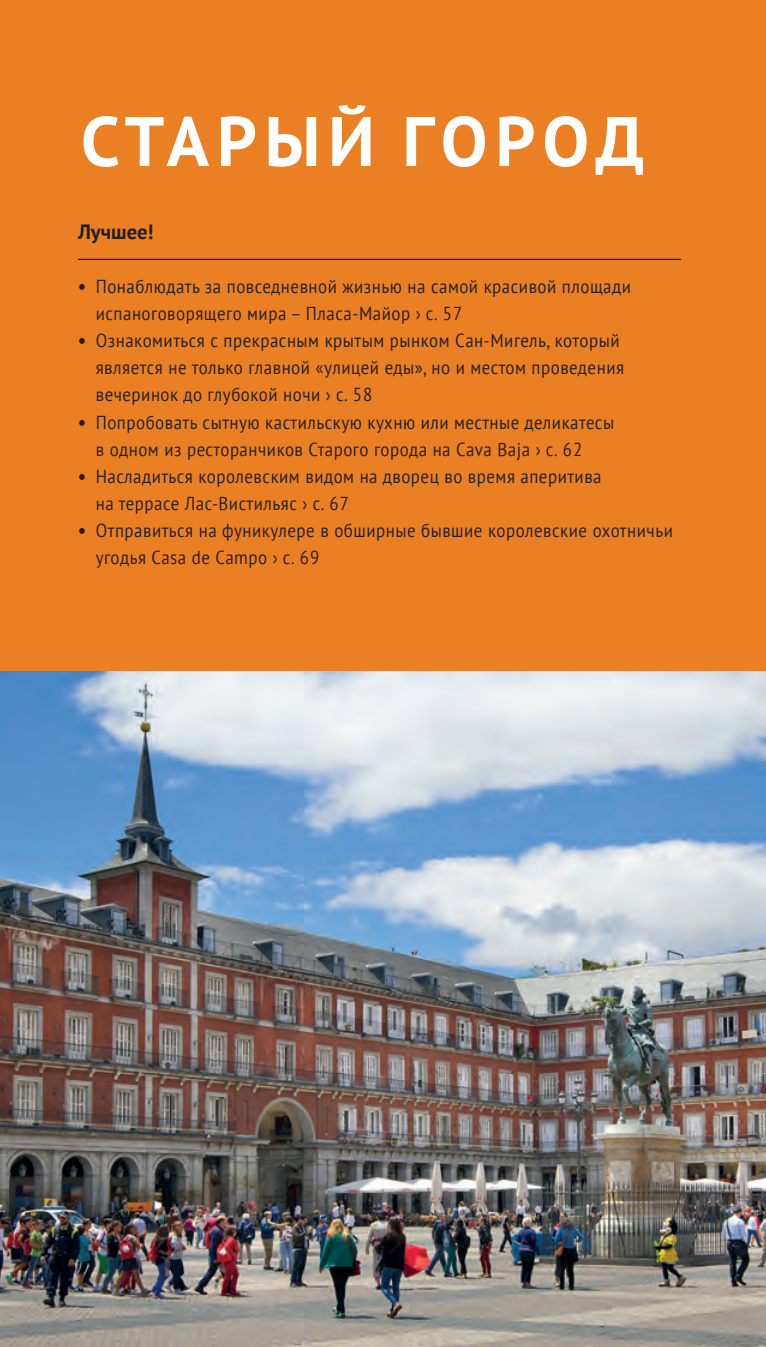
<style>
.page{position:relative;width:766px;height:1347px;background:#fff}
.page>*{position:absolute;margin:0;border:0;box-sizing:border-box;transform-origin:0 0}
.Aufmacher_HU{font:700 70px "PT Sans";letter-spacing:.1em;color:#fff}
.Aufmacher_Erstklassi{font:700 20.5px "PT Sans";color:#231f20}
.t1{font:18.75px/27px "PT Sans";letter-spacing:.03em;color:#231f20;scale:.9 1}
.s1{font-family:"Frutiger LT Pro";font-weight:900;font-size:17.5px}
</style>
<div class="page">
<div style="left:0;top:0;width:765px;height:1346px;background:#ea8023"></div>
<hr style="left:78px;top:259px;width:602px;height:1px;background:#231f20">
<img style="left:0;top:672px;width:765px;height:674px">
<p class="Aufmacher_HU" style="left:81px;top:95px;width:564px">СТАРЫЙ ГОРОД</p>
<p class="Aufmacher_Erstklassi" style="left:78px;top:218px;width:77px">Лучшее!</p>
<p class="t1" style="left:96px;top:273px;width:596px;text-indent:-18px"><span class="s1">•</span> Понаблюдать за повседневной жизнью на самой красивой площади испаноговорящего мира – Пласа-Майор › с. 57</p>
<p class="t1" style="left:96px;top:327px;width:588px;text-indent:-18px"><span class="s1">•</span> Ознакомиться с прекрасным крытым рынком Сан-Мигель, который является не только главной «улицей еды», но и местом проведения вечеринок до глубокой ночи › с. 58</p>
<p class="t1" style="left:96px;top:408px;width:577px;text-indent:-18px"><span class="s1">•</span> Попробовать сытную кастильскую кухню или местные деликатесы в одном из ресторанчиков Старого города на Cava Baja › с. 62</p>
<p class="t1" style="left:96px;top:462px;width:563px;text-indent:-18px"><span class="s1">•</span> Насладиться королевским видом на дворец во время аперитива на террасе Лас-Вистильяс › с. 67</p>
<p class="t1" style="left:96px;top:516px;width:642px;text-indent:-18px"><span class="s1">•</span> Отправиться на фуникулере в обширные бывшие королевские охотничьи угодья Casa de Campo › с. 69</p>
</div>
